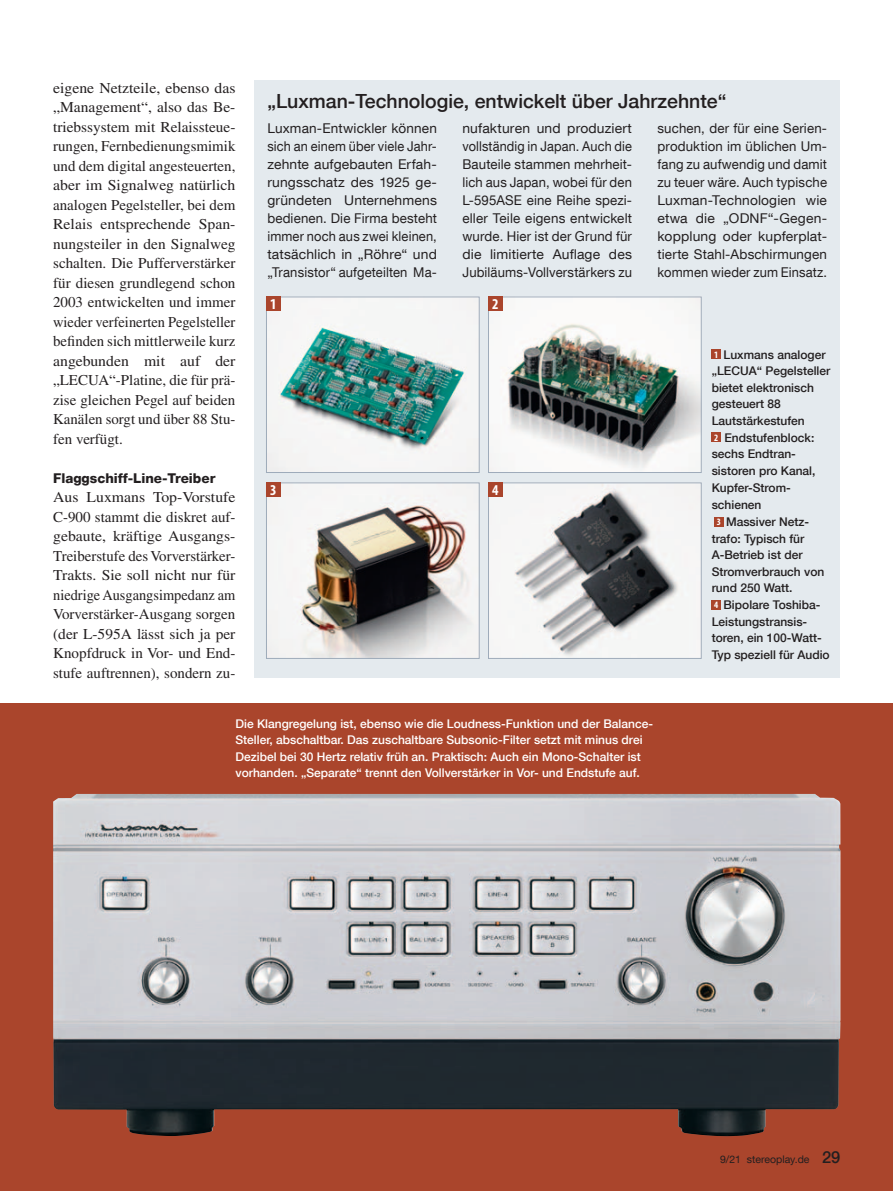
<style>
.page{position:relative;width:893px;height:1191px;background:#fff}
.page>*{position:absolute;margin:0;border:0;box-sizing:border-box;transform-origin:0 0}
._020_Kastenhead{font:500 19.5px "Helvetica Neue LT Com";color:#231f20}
.t1{font:700 condensed 15.15px "Myriad Pro";color:#fff}
._006_Body_4mm{font:15px/19.5px "Times LT Std";color:#231f20;text-align:justify;scale:1.05 1}
._007a_Body_0mm{font:15px/19.5px "Times LT Std";color:#231f20;text-align:justify;scale:1.05 1}
._024_Kastentext{font:13.5px/18px "Helvetica Neue LT Com";letter-spacing:.01em;color:#231f20;text-align:justify}
._007_Zwiti{font:800 13.5px "Helvetica Neue LT Com";color:#231f20}
._010_Bu{font:500 12px/16.5px "Helvetica Neue LT Com";color:#231f20}
._010_Bu-2{font:500 12px/16.5px "Helvetica Neue LT Com";color:#fff}
.t2{font:10.5px "Helvetica Neue LT Com";color:#231f20}
.t3{font:700 condensed 9.75px "Myriad Pro";color:#fff}
.s1{font-weight:500;font-size:16.5px}
</style>
<div class="page">
<div style="left:0;top:704px;width:893px;height:487px;background:#aa452c"></div>
<div style="left:255px;top:81px;width:585px;height:597px;background:#e4eaee"></div>
<img style="left:53px;top:794px;width:787px;height:342px">
<img style="left:268px;top:298px;width:210px;height:173px">
<div style="left:266px;top:296px;width:214px;height:177px;border:1px solid #9eabba"></div>
<img style="left:490px;top:298px;width:210px;height:173px">
<div style="left:488px;top:296px;width:214px;height:177px;border:1px solid #9eabba"></div>
<img style="left:268px;top:484px;width:210px;height:173px">
<div style="left:266px;top:482px;width:214px;height:177px;border:1px solid #9eabba"></div>
<img style="left:490px;top:484px;width:210px;height:173px">
<div style="left:488px;top:482px;width:214px;height:177px;border:1px solid #9eabba"></div>
<div style="left:712px;top:349px;width:9px;height:9px;background:#aa452c"></div>
<div style="left:712px;top:432px;width:9px;height:9px;background:#aa452c"></div>
<div style="left:714px;top:517px;width:9px;height:9px;background:#aa452c"></div>
<div style="left:712px;top:600px;width:9px;height:9px;background:#aa452c"></div>
<div style="left:266px;top:296px;width:15px;height:15px;background:#aa452c"></div>
<div style="left:266px;top:482px;width:15px;height:15px;background:#aa452c"></div>
<div style="left:488px;top:296px;width:15px;height:15px;background:#aa452c"></div>
<div style="left:488px;top:482px;width:15px;height:15px;background:#aa452c"></div>
<p class="_006_Body_4mm" style="left:53px;top:78px;width:175px">eigene Netzteile, ebenso das „Management“, also das Be&shy;triebssystem mit Relaissteue&shy;rungen, Fernbedienungsmimik und dem digital angesteuerten, aber im Signalweg natürlich analogen Pegelsteller, bei dem Relais entsprechende Span&shy;nungsteiler in den Signalweg schalten. Die Pufferverstärker für diesen grundlegend schon 2003 entwickelten und immer wieder verfeinerten Pegelsteller befinden sich mittlerweile kurz angebunden mit auf der „LECUA“-Platine, die für prä&shy;zise gleichen Pegel auf beiden Kanälen sorgt und über 88 Stu&shy;fen verfügt.</p>
<p class="_007_Zwiti" style="left:53px;top:470px;width:164px">Flaggschiff-Line-Treiber</p>
<p class="_007a_Body_0mm" style="left:53px;top:487px;width:175px">Aus Luxmans Top-Vorstufe C-900 stammt die diskret auf&shy;gebaute, kräftige Ausgangs-Treiberstufe des Vorverstärker-Trakts. Sie soll nicht nur für niedrige Ausgangsimpedanz am Vorverstärker-Ausgang sorgen (der L-595A lässt sich ja per Knopfdruck in Vor- und End&shy;stufe auftrennen), sondern zu-</p>
<p class="_020_Kastenhead" style="left:267px;top:89px;width:461px">„Luxman-Technologie, entwickelt über Jahrzehnte“</p>
<p class="_024_Kastentext" style="left:267px;top:119px;width:171px">Luxman-Entwickler können sich an einem über viele Jahr&shy;zehnte aufgebauten Erfah&shy;rungsschatz des 1925 ge&shy;gründeten Unternehmens bedienen. Die Firma besteht immer noch aus zwei kleinen, tatsächlich in „Röhre“ und „Transistor“ aufgeteilten Ma-</p>
<p class="_024_Kastentext" style="left:462px;top:119px;width:171px">nufakturen und produziert vollständig in Japan. Auch die Bauteile stammen mehrheit&shy;lich aus Japan, wobei für den L-595ASE eine Reihe spezi&shy;eller Teile eigens entwickelt wurde. Hier ist der Grund für die limitierte Auflage des Jubiläums-Vollverstärkers zu</p>
<p class="_024_Kastentext" style="left:657px;top:119px;width:171px">suchen, der für eine Serien&shy;produktion im üblichen Um&shy;fang zu aufwendig und damit zu teuer wäre. Auch typische Luxman-Technologien wie etwa die „ODNF“-Gegen&shy;kopplung oder kupferplat&shy;tierte Stahl-Abschirmungen kommen wieder zum Einsatz.</p>
<p class="t1" style="left:270px;top:294px;width:8px">1</p>
<p class="t1" style="left:270px;top:480px;width:8px">3</p>
<p class="t1" style="left:492px;top:294px;width:8px">2</p>
<p class="t1" style="left:492px;top:480px;width:8px">4</p>
<p class="_010_Bu" style="left:712px;top:346px;width:120px;text-indent:12px">Luxmans analoger „LECUA“ Pegelsteller bietet elektronisch gesteuert 88<br>Lautstärkestufen</p>
<p class="t3" style="left:714px;top:431px;width:6px">2</p>
<p class="t3" style="left:714px;top:348px;width:6px">1</p>
<p class="_010_Bu" style="left:712px;top:428px;width:105px;line-height:17px;text-indent:13px">Endstufenblock: sechs Endtran&shy;sistoren pro Kanal,<br>Kupfer-Strom&shy;schienen</p>
<p class="t3" style="left:717px;top:516px;width:6px">3</p>
<p class="_010_Bu" style="left:712px;top:513px;width:114px;text-indent:14px">Massiver Netz&shy;trafo: Typisch für<br>A-Betrieb ist der<br>Stromverbrauch von rund 250 Watt.</p>
<p class="t3" style="left:714px;top:599px;width:6px">4</p>
<p class="_010_Bu" style="left:712px;top:596px;width:120px;text-indent:12px">Bipolare Toshiba-<br>Leistungstransis&shy;toren, ein 100-Watt-<br>Typ speziell für Audio</p>
<p class="_010_Bu-2" style="left:235px;top:715px;width:418px">Die Klangregelung ist, ebenso wie die Loudness-Funktion und der Balance-Steller, abschaltbar. Das zuschaltbare Subsonic-Filter setzt mit minus drei Dezibel bei 30 Hertz relativ früh an. Praktisch: Auch ein Mono-Schalter ist vorhanden. „Separate“ trennt den Vollverstärker in Vor- und Endstufe auf.</p>
<p class="t2" style="left:720px;top:1152px;width:122px">9/21 stereoplay.de <span class="s1">29</span></p>
</div>
